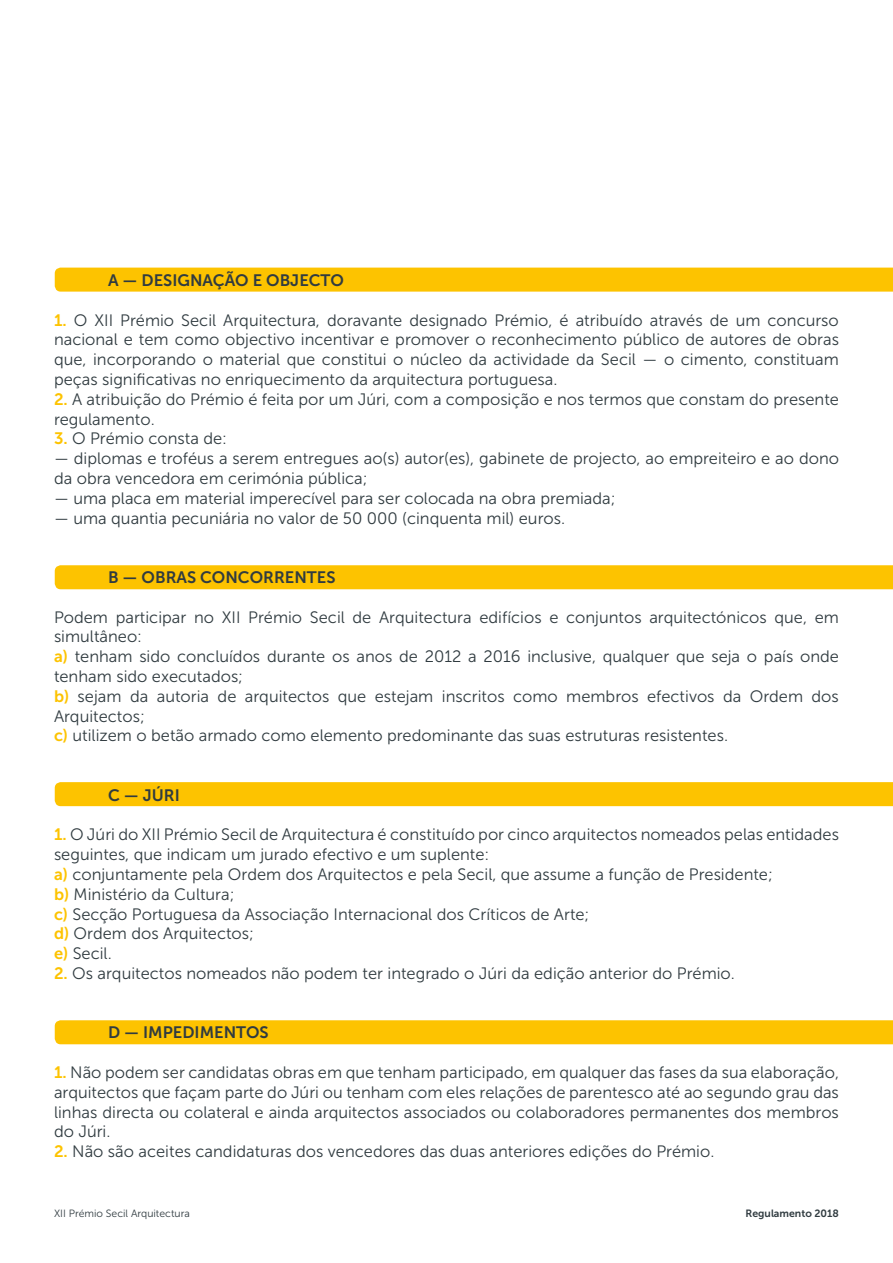
<style>
.page{position:relative;width:893px;height:1263px;background:#fff}
.page>*{position:absolute;margin:0;border:0;box-sizing:border-box;transform-origin:0 0}
.t1{font:16.5px/19.8px "Museo Sans 300";color:#303b40}
.t2{font:16.5px "Museo Sans 700";color:#303b40}
.t3{font:10.5px "Museo Sans 300";color:#303b40}
.t4{font:10.5px "Museo Sans 700";color:#303b40}
.s1{font-family:"Museo Sans 700";color:#fdc300}
</style>
<div class="page">
<div style="left:55px;top:1020px;width:838px;height:24px;background:#fdc300"></div>
<div style="left:55px;top:782px;width:838px;height:24px;background:#fdc300"></div>
<div style="left:55px;top:565px;width:838px;height:24px;background:#fdc300"></div>
<div style="left:55px;top:268px;width:838px;height:24px;background:#fdc300"></div>
<p class="t2" style="left:108px;top:271px;width:237px">A — DESIGNAÇÃO E OBJECTO</p>
<p class="t1" style="left:54px;top:310px;width:786px;text-align:justify"><span class="s1">1.</span> O XII Prémio Secil Arquitectura, doravante designado Prémio, é atribuído através de um concurso nacional e tem como objectivo incentivar e promover o reconhecimento público de autores de obras que, incorporando o material que constitui o núcleo da actividade da Secil — o cimento, constituam peças significativas no enriquecimento da arquitectura portuguesa.</p>
<p class="t1" style="left:54px;top:389px;width:786px"><span class="s1">2.</span> A atribuição do Prémio é feita por um Júri, com a composição e nos termos que constam do presente regulamento.</p>
<p class="t1" style="left:54px;top:429px;width:175px"><span class="s1">3.</span> O Prémio consta de:</p>
<p class="t1" style="left:54px;top:449px;width:786px">— diplomas e troféus a serem entregues ao(s) autor(es), gabinete de projecto, ao empreiteiro e ao dono da obra vencedora em cerimónia pública;</p>
<p class="t1" style="left:54px;top:488px;width:563px">— uma placa em material imperecível para ser colocada na obra premiada;</p>
<p class="t1" style="left:54px;top:508px;width:513px">— uma quantia pecuniária no valor de 50 000 (cinquenta mil) euros.</p>
<p class="t2" style="left:108px;top:568px;width:229px">B — OBRAS CONCORRENTES</p>
<p class="t1" style="left:54px;top:607px;width:786px">Podem participar no XII Prémio Secil de Arquitectura edifícios e conjuntos arquitectónicos que, em simultâneo:<br><span class="s1">a)</span> tenham sido concluídos durante os anos de 2012 a 2016 inclusive, qualquer que seja o país onde tenham sido executados;<br><span class="s1">b)</span> sejam da autoria de arquitectos que estejam inscritos como membros efectivos da Ordem dos Arquitectos;<br><span class="s1">c)</span> utilizem o betão armado como elemento predominante das suas estruturas resistentes.</p>
<p class="t2" style="left:108px;top:786px;width:73px">C — JÚRI</p>
<p class="t1" style="left:54px;top:825px;width:786px"><span class="s1">1.</span> O Júri do XII Prémio Secil de Arquitectura é constituído por cinco arquitectos nomeados pelas entidades seguintes, que indicam um jurado efectivo e um suplente:<br><span class="s1">a)</span> conjuntamente pela Ordem dos Arquitectos e pela Secil, que assume a função de Presidente;<br><span class="s1">b)</span> Ministério da Cultura;<br><span class="s1">c)</span> Secção Portuguesa da Associação Internacional dos Críticos de Arte;<br><span class="s1">d)</span> Ordem dos Arquitectos;<br><span class="s1">e)</span> Secil.</p>
<p class="t1" style="left:54px;top:963px;width:682px"><span class="s1">2.</span> Os arquitectos nomeados não podem ter integrado o Júri da edição anterior do Prémio.</p>
<p class="t2" style="left:108px;top:1023px;width:162px">D — IMPEDIMENTOS</p>
<p class="t1" style="left:54px;top:1062px;width:787px;text-align:justify"><span class="s1">1.</span> Não podem ser candidatas obras em que tenham participado, em qualquer das fases da sua elaboração, arquitectos que façam parte do Júri ou tenham com eles relações de parentesco até ao segundo grau das linhas directa ou colateral e ainda arquitectos associados ou colaboradores permanentes dos membros do Júri.</p>
<p class="t1" style="left:54px;top:1142px;width:662px"><span class="s1">2.</span> Não são aceites candidaturas dos vencedores das duas anteriores edições do Prémio.</p>
<p class="t3" style="left:54px;top:1207px;width:137px">XII Prémio Secil Arquitectura</p>
<p class="t4" style="left:746px;top:1207px;width:95px">Regulamento 2018</p>
</div>
